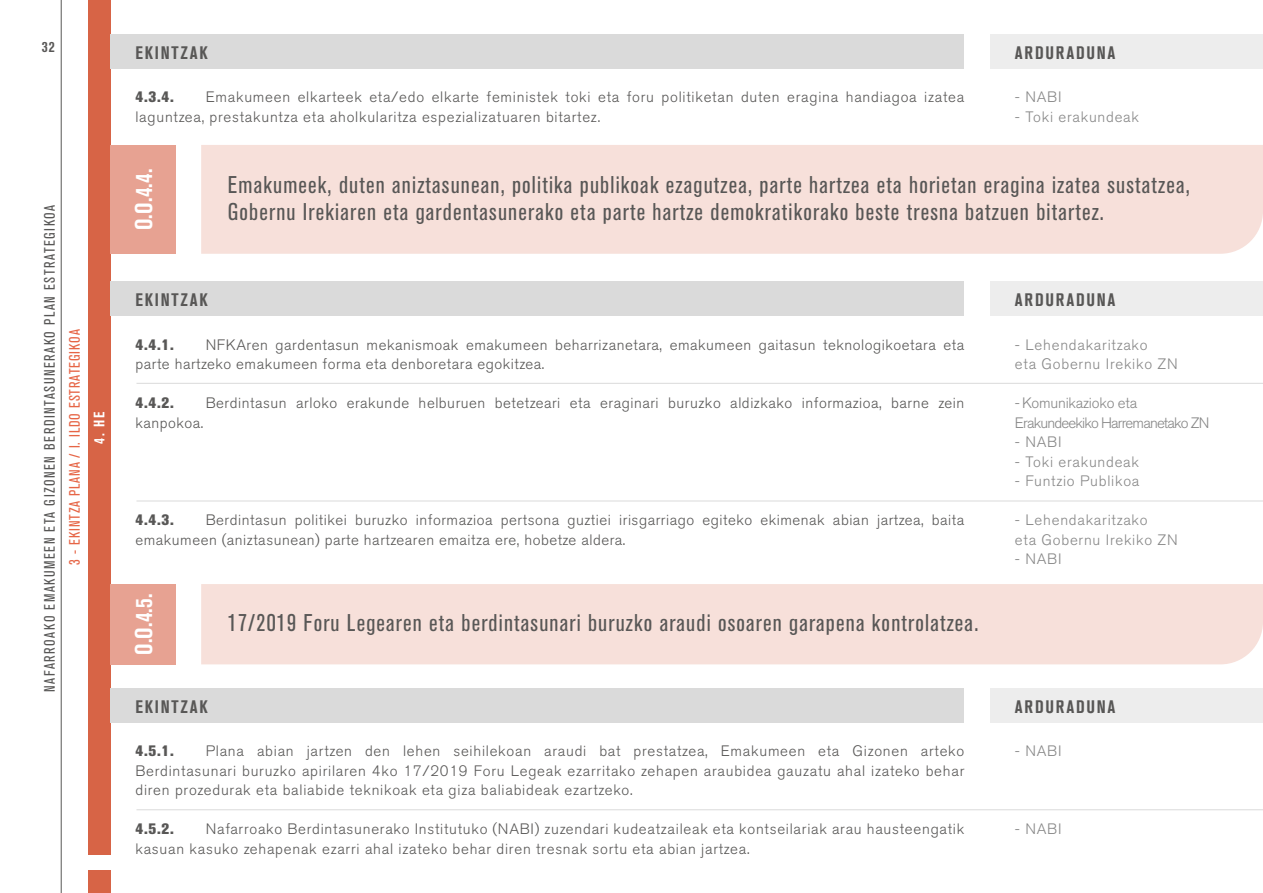
<style>
.page{position:relative;width:1263px;height:893px;background:#fff}
.page>*{position:absolute;margin:0;border:0;box-sizing:border-box;transform-origin:0 0}
.t1{font:condensed 24px/27px "Akzidenz Grotesk BQ";letter-spacing:.05em;color:#585756}
.t2{font:700 condensed 24px "Akzidenz Grotesk BQ";color:#fff}
.t3{font:700 condensed 18px "Akzidenz Grotesk BQ";letter-spacing:.1em;color:#585756}
.t4{font:300 15px/19.5px "Akzidenz Grotesk BQ";letter-spacing:.035em;color:#585756}
.t5{font:300 15px/19.5px "Akzidenz Grotesk BQ";letter-spacing:.05em;color:#878787}
.t6{font:condensed 15px "Akzidenz Grotesk BQ";letter-spacing:.1em;color:#585756}
.t7{font:300 15px/19.5px "Akzidenz Grotesk BQ";letter-spacing:-.055em;color:#878787}
.t8{font:800 15px "Akzidenz Grotesk BQ";color:#585756}
.t9{font:condensed 15px "Akzidenz Grotesk BQ";letter-spacing:.06em;color:#e66546}
.t10{font:700 condensed 15px "Akzidenz Grotesk BQ";color:#fff}
.t11{font:700 condensed 15px "Akzidenz Grotesk BQ";color:#585756}
</style>
<div class="page">
<div style="left:88px;top:0;width:23px;height:854px;background:#d76446"></div>
<div style="left:88px;top:870px;width:23px;height:23px;background:#d76446"></div>
<div style="left:111px;top:34px;width:853px;height:34px;background:#dadada"></div>
<div style="left:990px;top:34px;width:273px;height:34px;background:#ededed"></div>
<div style="left:111px;top:145px;width:65px;height:109px;background:#e7a292"></div>
<div style="left:201px;top:145px;width:1062px;height:109px;background:#f7e0da"></div>
<div style="left:111px;top:281px;width:853px;height:35px;background:#dadada"></div>
<div style="left:990px;top:281px;width:273px;height:35px;background:#ededed"></div>
<hr style="left:136px;top:383px;width:1127px;height:1px;background:#dadada">
<hr style="left:136px;top:501px;width:1127px;height:1px;background:#dadada">
<div style="left:111px;top:584px;width:65px;height:80px;background:#e7a292"></div>
<div style="left:201px;top:584px;width:1062px;height:80px;background:#f7e0da"></div>
<div style="left:111px;top:688px;width:853px;height:34px;background:#dadada"></div>
<div style="left:990px;top:688px;width:273px;height:34px;background:#ededed"></div>
<hr style="left:136px;top:809px;width:1127px;height:1px;background:#dadada">
<hr style="left:61px;top:0;width:1px;height:893px;background:#585756">
<p class="t11" style="left:42px;top:38px;width:14px">32</p>
<p class="t3" style="left:135px;top:42px;width:74px">EKINTZAK</p>
<p class="t8" style="left:135px;top:88px;width:40px">4.3.4.</p>
<p class="t3" style="left:1015px;top:42px;width:102px">ARDURADUNA</p>
<p class="t4" style="left:135px;top:88px;width:830px;text-indent:70px">Emakumeen elkarteek eta/edo elkarte feministek toki eta foru politiketan duten eragina handiagoa izatea laguntzea, prestakuntza eta aholkularitza espezializatuaren bitartez.</p>
<p class="t5" style="left:1015px;top:88px;width:48px">- NABI</p>
<p class="t5" style="left:1015px;top:107px;width:126px">- Toki erakundeak</p>
<p class="t6" style="left:41px;top:692px;width:489px;rotate:-90deg">NAFARROAKO EMAKUMEEN ETA GIZONEN BERDINTASUNERAKO PLAN ESTRATEGIKOA</p>
<p class="t9" style="left:66px;top:565px;width:237px;rotate:-90deg">3 - EKINTZA PLANA / I. ILDO ESTRATEGIKOA</p>
<p class="t10" style="left:91px;top:444px;width:33px;rotate:-90deg">4. HE</p>
<h1 class="t2" style="left:130px;top:230px;width:63px;rotate:-90deg">O.O.4.4.</h1>
<h1 class="t1" style="left:228px;top:172px;width:963px">Emakumeek, duten aniztasunean, politika publikoak ezagutzea, parte hartzea eta horietan eragina izatea sustatzea,<br>Gobernu Irekiaren eta gardentasunerako eta parte hartze demokratikorako beste tresna batzuen bitartez.</h1>
<p class="t3" style="left:135px;top:289px;width:74px">EKINTZAK</p>
<p class="t8" style="left:135px;top:336px;width:40px">4.4.1.</p>
<p class="t4" style="left:135px;top:335px;width:830px;text-indent:70px">NFKAren gardentasun mekanismoak emakumeen beharrizanetara, emakumeen gaitasun teknologikoetara eta parte hartzeko emakumeen forma eta denboretara egokitzea.</p>
<p class="t8" style="left:135px;top:394px;width:40px">4.4.2.</p>
<p class="t4" style="left:206px;top:393px;width:760px">Berdintasun arloko erakunde helburuen betetzeari eta eraginari buruzko aldizkako informazioa, barne zein</p>
<p class="t4" style="left:135px;top:413px;width:69px">kanpokoa.</p>
<p class="t4" style="left:135px;top:510px;width:830px;text-indent:70px">Berdintasun politikei buruzko informazioa pertsona guztiei irisgarriago egiteko ekimenak abian jartzea, baita emakumeen (aniztasunean) parte hartzearen emaitza ere, hobetze aldera.</p>
<p class="t8" style="left:135px;top:511px;width:40px">4.4.3.</p>
<h1 class="t2" style="left:130px;top:655px;width:63px;rotate:-90deg">O.O.4.5.</h1>
<h1 class="t1" style="left:228px;top:610px;width:752px">17/2019 Foru Legearen eta berdintasunari buruzko araudi osoaren garapena kontrolatzea.</h1>
<p class="t3" style="left:135px;top:696px;width:74px">EKINTZAK</p>
<p class="t8" style="left:135px;top:742px;width:40px">4.5.1.</p>
<p class="t4" style="left:135px;top:742px;width:830px;text-align:justify;text-indent:70px">Plana abian jartzen den lehen seihilekoan araudi bat prestatzea, Emakumeen eta Gizonen arteko Berdintasunari buruzko apirilaren 4ko 17/2019 Foru Legeak ezarritako zehapen araubidea gauzatu ahal izateko behar diren prozedurak eta baliabide teknikoak eta giza baliabideak ezartzeko.</p>
<p class="t8" style="left:135px;top:820px;width:40px">4.5.2.</p>
<p class="t4" style="left:135px;top:820px;width:830px;text-indent:70px">Nafarroako Berdintasunerako Institutuko (NABI) zuzendari kudeatzaileak eta kontseilariak arau hausteengatik kasuan kasuko zehapenak ezarri ahal izateko behar diren tresnak sortu eta abian jartzea.</p>
<p class="t3" style="left:1015px;top:289px;width:102px">ARDURADUNA</p>
<p class="t5" style="left:1015px;top:335px;width:164px">- Lehendakaritzako<br>eta Gobernu Irekiko ZN</p>
<p class="t7" style="left:1015px;top:393px;width:196px">- Komunikazioko eta<br>Erakundeekiko Harremanetako ZN</p>
<p class="t5" style="left:1015px;top:432px;width:48px">- NABI</p>
<p class="t5" style="left:1015px;top:452px;width:126px">- Toki erakundeak</p>
<p class="t5" style="left:1015px;top:471px;width:126px">- Funtzio Publikoa</p>
<p class="t5" style="left:1015px;top:510px;width:164px">- Lehendakaritzako<br>eta Gobernu Irekiko ZN</p>
<p class="t5" style="left:1015px;top:549px;width:48px">- NABI</p>
<p class="t3" style="left:1015px;top:696px;width:102px">ARDURADUNA</p>
<p class="t5" style="left:1015px;top:742px;width:48px">- NABI</p>
<p class="t5" style="left:1015px;top:820px;width:48px">- NABI</p>
</div>
